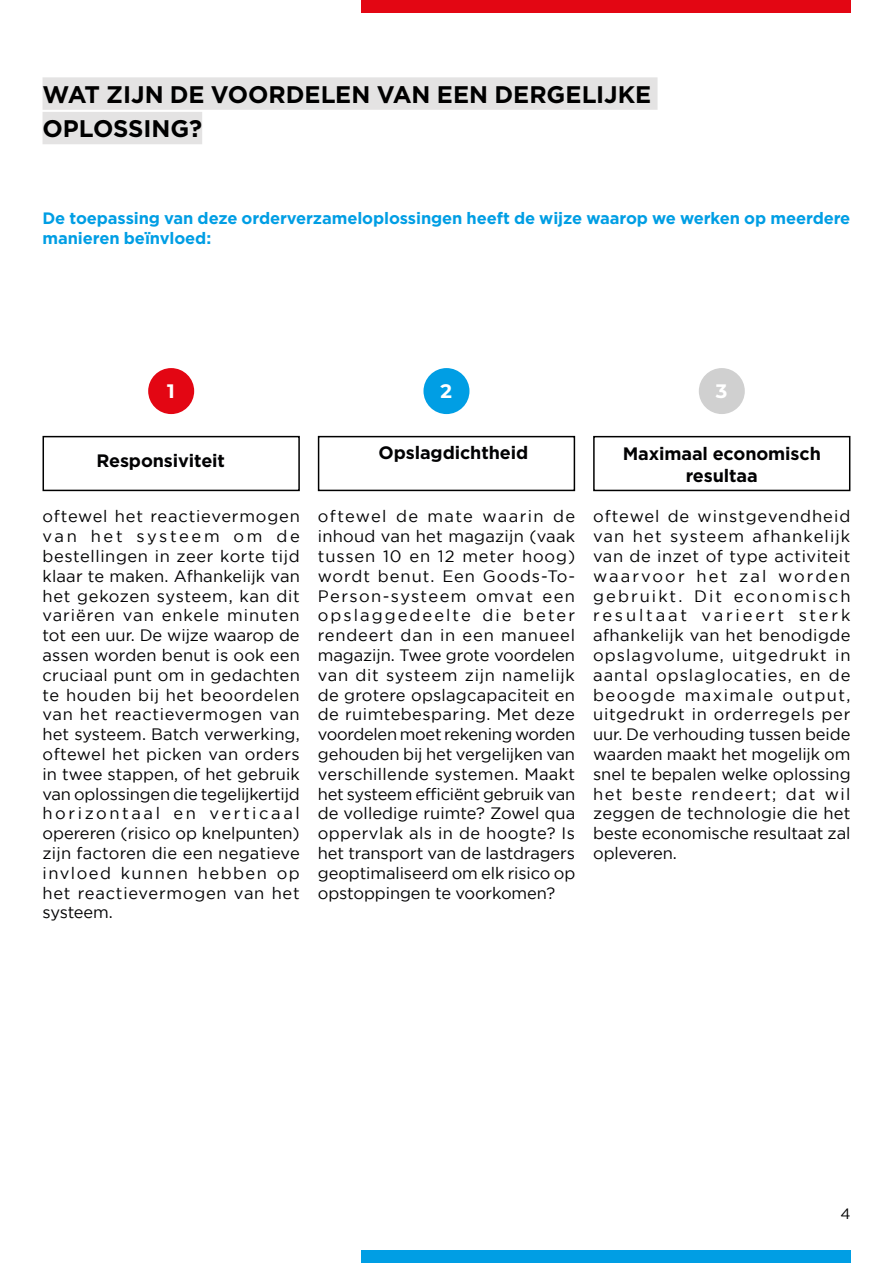
<style>
.page{position:relative;width:893px;height:1263px;background:#fff}
.page>*{position:absolute;margin:0;border:0;box-sizing:border-box;transform-origin:0 0}
.t1{font:700 24px/34.5px "Gotham";letter-spacing:-.005em;color:#000}
.t2{font:700 19.5px "Montserrat";color:#fff}
.t3{font:700 18px/21.6px "Gotham";letter-spacing:-.005em;color:#020203;text-align:center}
.t4{font:16.5px/19.8px "Gotham";letter-spacing:-.005em;color:#020203;text-align:justify}
.t5{font:700 16.5px/19.8px "Gotham";letter-spacing:-.005em;color:#009ee4}
.t6{font:15px "Gotham";color:#000}
</style>
<div class="page">
<div style="left:43px;top:77px;width:615px;height:33px;background:#e4e3e3"></div>
<div style="left:43px;top:112px;width:159px;height:32px;background:#e4e3e3"></div>
<div style="left:361px;top:0;width:489px;height:13px;background:#e30613"></div>
<div style="left:361px;top:1250px;width:489px;height:13px;background:#009ee4"></div>
<div style="left:148px;top:368px;width:46px;height:46px;background:#e30613;border-radius:50%"></div>
<div style="left:43px;top:436px;width:257px;height:55px;border:2px solid #000"></div>
<div style="left:423px;top:368px;width:46px;height:46px;background:#009ee4;border-radius:50%"></div>
<div style="left:318px;top:436px;width:257px;height:55px;border:2px solid #000"></div>
<div style="left:699px;top:368px;width:46px;height:46px;background:#d0d0d0;border-radius:50%"></div>
<div style="left:593px;top:436px;width:257px;height:55px;border:2px solid #000"></div>
<h1 class="t1" style="left:43px;top:77px;width:610px">WAT ZIJN DE VOORDELEN VAN EEN DERGELIJKE<br>OPLOSSING?</h1>
<p class="t5" style="left:43px;top:208px;width:809px">De toepassing van deze orderverzameloplossingen heeft de wijze waarop we werken op meerdere manieren beïnvloed:</p>
<p class="t2" style="left:167px;top:380px;width:9px">1</p>
<p class="t2" style="left:441px;top:380px;width:13px">2</p>
<p class="t2" style="left:716px;top:380px;width:13px">3</p>
<p class="t3" style="left:96px;top:450px;width:130px">Responsiviteit</p>
<p class="t4" style="left:43px;top:508px;width:259px">oftewel het reactievermogen van het systeem om de bestellingen in zeer korte tijd klaar te maken. Afhankelijk van het gekozen systeem, kan dit variëren van enkele minuten tot een uur. De wijze waarop de assen worden benut is ook een cruciaal punt om in gedachten te houden bij het beoordelen van het reactievermogen van het systeem. Batch verwerking, oftewel het picken van orders in twee stappen, of het gebruik van oplossingen die tegelijkertijd horizontaal en verticaal opereren (risico op knelpunten) zijn factoren die een negatieve invloed kunnen hebben op het reactievermogen van het systeem.</p>
<p class="t3" style="left:379px;top:442px;width:151px">Opslagdichtheid</p>
<p class="t4" style="left:318px;top:508px;width:259px">oftewel de mate waarin de inhoud van het magazijn (vaak tussen 10 en 12 meter hoog) wordt benut. Een Goods-To-Person-systeem omvat een opslaggedeelte die beter rendeert dan in een manueel magazijn. Twee grote voordelen van dit systeem zijn namelijk de grotere opslagcapaciteit en de ruimtebesparing. Met deze voordelen moet rekening worden gehouden bij het vergelijken van verschillende systemen. Maakt het systeem efficiënt gebruik van de volledige ruimte? Zowel qua oppervlak als in de hoogte? Is het transport van de lastdragers geoptimaliseerd om elk risico op opstoppingen te voorkomen?</p>
<p class="t3" style="left:623px;top:443px;width:200px">Maximaal economisch resultaa</p>
<p class="t4" style="left:593px;top:508px;width:259px">oftewel de winstgevendheid van het systeem afhankelijk van de inzet of type activiteit waarvoor het zal worden gebruikt. Dit economisch resultaat varieert sterk afhankelijk van het benodigde opslagvolume, uitgedrukt in aantal opslaglocaties, en de beoogde maximale output, uitgedrukt in orderregels per uur. De verhouding tussen beide waarden maakt het mogelijk om snel te bepalen welke oplossing het beste rendeert; dat wil zeggen de technologie die het beste economische resultaat zal opleveren.</p>
<p class="t6" style="left:840px;top:1207px;width:12px">4</p>
</div>
